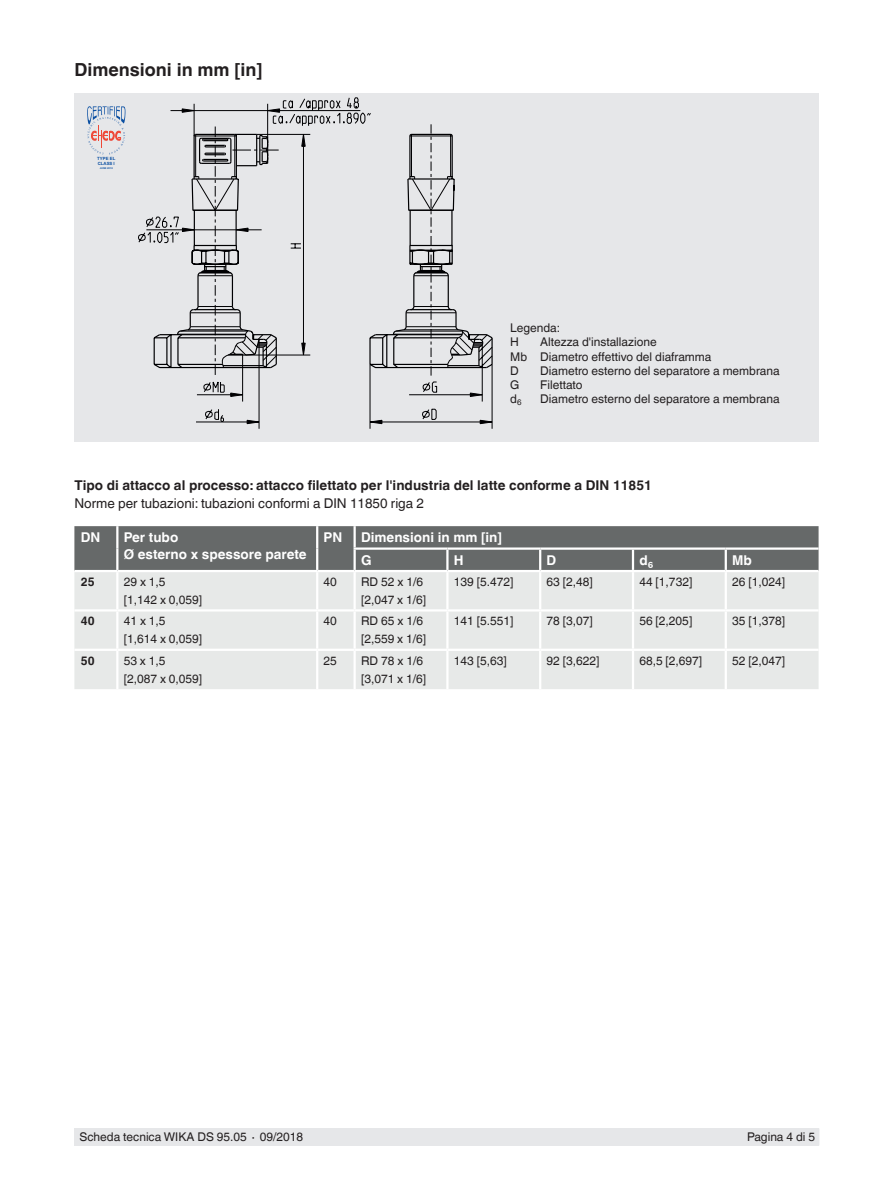
<style>
.page{position:relative;width:893px;height:1188px;background:#fff}
.page>*{position:absolute;margin:0;border:0;box-sizing:border-box;transform-origin:0 0}
.t1{font:700 18px "Helvetica World";color:#231f20}
.t2{font:700 13.5px "Helvetica World";color:#231f20}
.t3{font:700 13.5px/16.5px "Helvetica World";color:#fff}
.t4{font:13.5px "Helvetica World";color:#231f20}
.t5{font:12px/18px "Helvetica World";color:#231f20}
.t6{font:700 12px "Helvetica World";color:#231f20}
.t7{font:700 4.35px/5.2px "Arial";color:#0a4fa2}
.t8{font:700 2.55px "Arial";color:#0a4fa2}
</style>
<div class="page">
<div style="left:75px;top:1128px;width:744px;height:17px;background:#e6e7e9"></div>
<div style="left:74px;top:526px;width:745px;height:44px;background:#666969"></div>
<div style="left:74px;top:572px;width:745px;height:117px;background:#e7e9e8"></div>
<hr style="left:116px;top:526px;width:2px;height:23px;background:#fff">
<hr style="left:116px;top:549px;width:2px;height:21px;background:#fff">
<hr style="left:316px;top:526px;width:2px;height:23px;background:#fff">
<hr style="left:316px;top:549px;width:2px;height:21px;background:#fff">
<hr style="left:353px;top:550px;width:3px;height:20px;background:#fff">
<hr style="left:446px;top:550px;width:3px;height:20px;background:#fff">
<hr style="left:539px;top:550px;width:2px;height:20px;background:#fff">
<hr style="left:632px;top:550px;width:2px;height:20px;background:#fff">
<hr style="left:725px;top:550px;width:2px;height:20px;background:#fff">
<hr style="left:353px;top:572px;width:3px;height:37px;background:#fff">
<hr style="left:446px;top:572px;width:3px;height:37px;background:#fff">
<hr style="left:632px;top:572px;width:2px;height:37px;background:#fff">
<hr style="left:725px;top:572px;width:2px;height:37px;background:#fff">
<hr style="left:355px;top:609px;width:92px;height:3px;background:#fff">
<hr style="left:353px;top:612px;width:3px;height:37px;background:#fff">
<hr style="left:447px;top:609px;width:93px;height:3px;background:#fff">
<hr style="left:446px;top:612px;width:3px;height:37px;background:#fff">
<hr style="left:632px;top:612px;width:2px;height:37px;background:#fff">
<hr style="left:725px;top:612px;width:2px;height:37px;background:#fff">
<hr style="left:74px;top:649px;width:43px;height:2px;background:#fff">
<hr style="left:117px;top:649px;width:200px;height:2px;background:#fff">
<hr style="left:317px;top:649px;width:38px;height:2px;background:#fff">
<hr style="left:447px;top:649px;width:93px;height:2px;background:#fff">
<hr style="left:446px;top:651px;width:3px;height:38px;background:#fff">
<hr style="left:355px;top:649px;width:92px;height:2px;background:#fff">
<hr style="left:353px;top:651px;width:3px;height:38px;background:#fff">
<hr style="left:540px;top:649px;width:93px;height:2px;background:#fff">
<hr style="left:633px;top:649px;width:93px;height:2px;background:#fff">
<hr style="left:726px;top:649px;width:93px;height:2px;background:#fff">
<hr style="left:632px;top:651px;width:2px;height:38px;background:#fff">
<hr style="left:725px;top:651px;width:2px;height:38px;background:#fff">
<hr style="left:116px;top:572px;width:2px;height:37px;background:#fff">
<hr style="left:316px;top:572px;width:2px;height:37px;background:#fff">
<hr style="left:539px;top:572px;width:2px;height:37px;background:#fff">
<hr style="left:74px;top:609px;width:43px;height:3px;background:#fff">
<hr style="left:117px;top:609px;width:200px;height:3px;background:#fff">
<hr style="left:116px;top:612px;width:2px;height:37px;background:#fff">
<hr style="left:116px;top:651px;width:2px;height:38px;background:#fff">
<hr style="left:317px;top:609px;width:38px;height:3px;background:#fff">
<hr style="left:316px;top:612px;width:2px;height:37px;background:#fff">
<hr style="left:316px;top:651px;width:2px;height:38px;background:#fff">
<hr style="left:540px;top:609px;width:93px;height:3px;background:#fff">
<hr style="left:539px;top:612px;width:2px;height:37px;background:#fff">
<hr style="left:633px;top:609px;width:93px;height:3px;background:#fff">
<hr style="left:539px;top:651px;width:2px;height:38px;background:#fff">
<hr style="left:726px;top:609px;width:93px;height:3px;background:#fff">
<hr style="left:353px;top:526px;width:3px;height:21px;background:#fff">
<hr style="left:353px;top:547px;width:94px;height:3px;background:#fff">
<hr style="left:447px;top:547px;width:93px;height:3px;background:#fff">
<hr style="left:540px;top:547px;width:93px;height:3px;background:#fff">
<hr style="left:633px;top:547px;width:93px;height:3px;background:#fff">
<hr style="left:726px;top:547px;width:93px;height:3px;background:#fff">
<div style="left:74px;top:93px;width:745px;height:349px;background:#e6e7e9"></div>
<svg style="left:369px;top:420px;width:13px;height:4px"></svg>
<svg style="left:196px;top:397px;width:64px;height:32px"></svg>
<hr style="left:370px;top:364px;width:1px;height:65px;background:#000002">
<hr style="left:370px;top:422px;width:122px;height:1px;background:#000002">
<svg style="left:408px;top:124px;width:85px;height:305px"></svg>
<svg style="left:138px;top:98px;width:233px;height:299px"></svg>
<svg style="left:176px;top:133px;width:317px;height:236px"></svg>
<svg style="left:87px;top:106px;width:38px;height:48px"></svg>
<h1 class="t1" style="left:74px;top:60px;width:189px">Dimensioni in mm [in]</h1>
<p class="t7" style="left:97px;top:156px;width:20px">TYPE EL<br>CLASS I</p>
<p class="t8" style="left:100px;top:166px;width:14px">JUNE 2018</p>
<p class="t5" style="left:510px;top:320px;width:51px;line-height:14.5px">Legenda:<br>H</p>
<p class="t5" style="left:510px;top:335px;width:203px;line-height:14.2px;text-indent:30px">Altezza d'installazione<br>Mb Diametro effettivo del diaframma<br>D</p>
<p class="t5" style="left:540px;top:362px;width:241px">Diametro esterno del separatore a membrana</p>
<p class="t5" style="left:510px;top:376px;width:11px">G</p>
<p class="t5" style="left:540px;top:376px;width:44px">Filettato</p>
<p class="t5" style="left:510px;top:390px;width:13px">d<sub>6</sub></p>
<p class="t5" style="left:540px;top:390px;width:241px">Diametro esterno del separatore a membrana</p>
<p class="t2" style="left:74px;top:478px;width:579px">Tipo di attacco al processo: attacco filettato per l'industria del latte conforme a DIN 11851</p>
<p class="t4" style="left:74px;top:496px;width:351px">Norme per tubazioni: tubazioni conformi a DIN 11850 riga 2</p>
<p class="t3" style="left:81px;top:529px;width:21px">DN</p>
<p class="t3" style="left:124px;top:529px;width:184px">Per tubo<br>Ø esterno x spessore parete</p>
<p class="t3" style="left:324px;top:529px;width:20px">PN</p>
<p class="t3" style="left:361px;top:526px;width:142px;line-height:22.5px">Dimensioni in mm [in]<br>G</p>
<p class="t3" style="left:454px;top:552px;width:11px">H</p>
<p class="t3" style="left:547px;top:552px;width:11px">D</p>
<p class="t3" style="left:639px;top:552px;width:16px">d₆</p>
<p class="t3" style="left:732px;top:552px;width:21px">Mb</p>
<p class="t6" style="left:81px;top:575px;width:15px">25</p>
<p class="t5" style="left:124px;top:573px;width:80px">29 x 1,5<br>[1,142 x 0,059]</p>
<p class="t5" style="left:324px;top:573px;width:15px">40</p>
<p class="t5" style="left:361px;top:573px;width:67px">RD 52 x 1/6 [2,047 x 1/6]</p>
<p class="t5" style="left:454px;top:573px;width:61px">139 [5.472]</p>
<p class="t5" style="left:547px;top:573px;width:48px">63 [2,48]</p>
<p class="t5" style="left:639px;top:573px;width:54px">44 [1,732]</p>
<p class="t5" style="left:732px;top:573px;width:54px">26 [1,024]</p>
<p class="t6" style="left:81px;top:614px;width:15px">40</p>
<p class="t5" style="left:124px;top:612px;width:80px">41 x 1,5<br>[1,614 x 0,059]</p>
<p class="t5" style="left:324px;top:612px;width:15px">40</p>
<p class="t5" style="left:361px;top:612px;width:67px">RD 65 x 1/6 [2,559 x 1/6]</p>
<p class="t5" style="left:454px;top:612px;width:61px">141 [5.551]</p>
<p class="t5" style="left:547px;top:612px;width:48px">78 [3,07]</p>
<p class="t5" style="left:639px;top:612px;width:54px">56 [2,205]</p>
<p class="t5" style="left:732px;top:612px;width:54px">35 [1,378]</p>
<p class="t6" style="left:81px;top:654px;width:15px">50</p>
<p class="t5" style="left:124px;top:652px;width:80px">53 x 1,5<br>[2,087 x 0,059]</p>
<p class="t5" style="left:324px;top:652px;width:15px">25</p>
<p class="t5" style="left:361px;top:652px;width:67px">RD 78 x 1/6 [3,071 x 1/6]</p>
<p class="t5" style="left:454px;top:652px;width:54px">143 [5,63]</p>
<p class="t5" style="left:547px;top:652px;width:54px">92 [3,622]</p>
<p class="t5" style="left:639px;top:652px;width:64px">68,5 [2,697]</p>
<p class="t5" style="left:732px;top:652px;width:54px">52 [2,047]</p>
<p class="t5" style="left:80px;top:1128px;width:225px">Scheda tecnica WIKA DS 95.05 ∙ 09/2018</p>
<p class="t5" style="left:747px;top:1128px;width:70px">Pagina 4 di 5</p>
</div>
